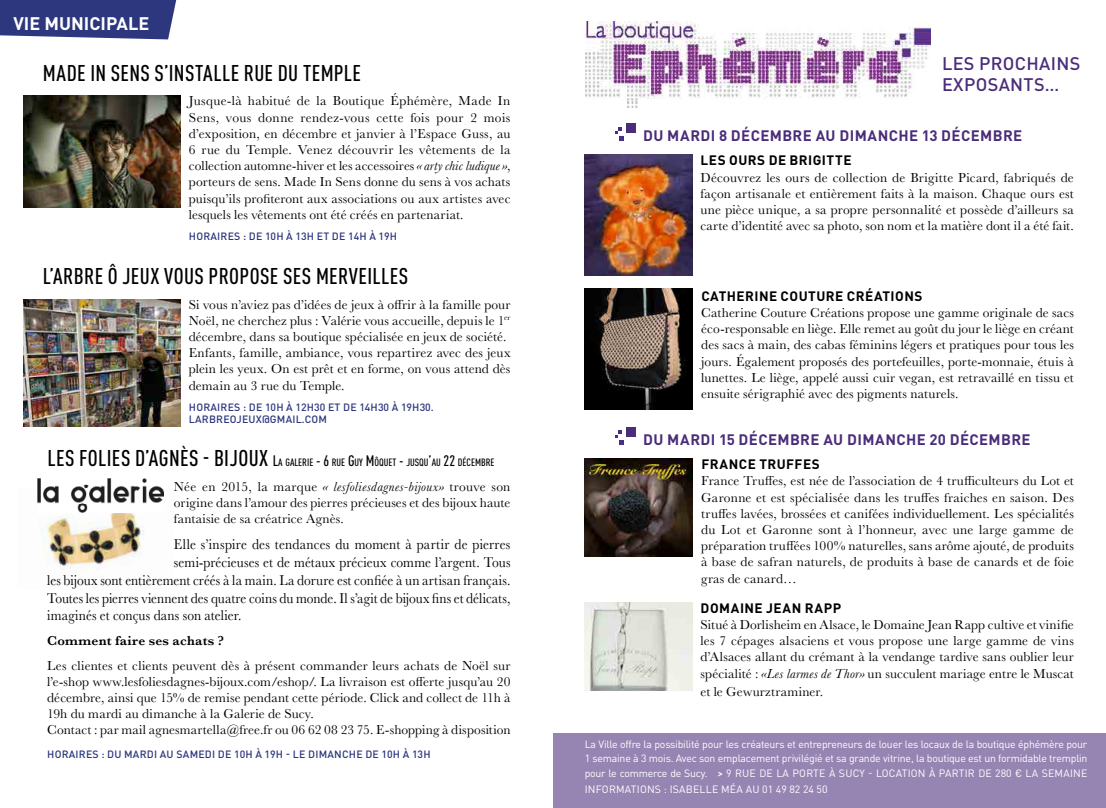
<style>
.page{position:relative;width:1106px;height:808px;background:#fff}
.page>*{position:absolute;margin:0;border:0;box-sizing:border-box;transform-origin:0 0}
.t1{font:500 condensed 22.5px "DIN Pro";letter-spacing:.015em;color:#000}
.t2{font:500 18px/21.6px "DIN Pro";letter-spacing:.02em;color:#4a2d7a}
.t3{font:700 18px "DIN Pro";color:#fff}
.t4{font:700 15px "DIN Pro";letter-spacing:.03em;color:#4a2d7a}
.t5{font:14.85px "Baskerville";letter-spacing:.005em;color:#000;scale:.91 1}
.t6{font:13.5px/16.2px "Baskerville";letter-spacing:.01em;color:#000;text-align:justify}
.t7{font:700 13.5px "DIN Pro";letter-spacing:.035em;color:#000}
.t8{font:600 13.5px "Baskerville";letter-spacing:.02em;color:#000}
.t9{font:10.5px/14.4px "DIN Pro";letter-spacing:.02em;color:#fff;text-align:justify}
.t10{font:500 10.5px/12.6px "DIN Pro";letter-spacing:.02em;color:#2c377d}
.t11{font:500 condensed 10.5px "DIN Pro";color:#000}
.s1{font-style:italic}
.s2{font-size:22.5px}
.s3{font-size:15px}
.s4{font-weight:500}
</style>
<div class="page">
<svg style="left:0;top:0;width:176px;height:39px;background:#394385"></svg>
<img style="left:24px;top:300px;width:156px;height:126px">
<img style="left:24px;top:95px;width:156px;height:112px">
<img style="left:37px;top:489px;width:127px;height:86px">
<img style="left:38px;top:478px;width:125px;height:35px">
<div style="left:553px;top:734px;width:552px;height:74px;background:#9685b2"></div>
<img style="left:585px;top:21px;width:346px;height:86px">
<img style="left:585px;top:458px;width:107px;height:98px">
<img style="left:585px;top:602px;width:107px;height:88px">
<div style="left:626px;top:124px;width:10px;height:9px;background:#4a2d7a"></div>
<svg style="left:615px;top:127px;width:9px;height:14px"></svg>
<div style="left:626px;top:428px;width:10px;height:9px;background:#4a2d7a"></div>
<svg style="left:615px;top:431px;width:9px;height:13px"></svg>
<img style="left:585px;top:155px;width:107px;height:121px">
<img style="left:585px;top:289px;width:107px;height:121px">
<h2 class="t3" style="left:14px;top:8px;width:137px">VIE MUNICIPALE</h2>
<h1 class="t1" style="left:43px;top:56px;width:320px">MADE IN SENS S’INSTALLE RUE DU TEMPLE</h1>
<p class="t6" style="left:189px;top:93px;width:323px">Jusque-là habitué de la Boutique Éphémère, Made In Sens, vous donne rendez-vous cette fois pour 2 mois d’exposition, en décembre et janvier à l’Espace Guss, au 6 rue du Temple. Venez découvrir les vêtements de la collection automne-hiver et les accessoires <span class="s1">« arty chic ludique »</span>, porteurs de sens. Made In Sens donne du sens à vos achats puisqu’ils profiteront aux associations ou aux artistes avec lesquels les vêtements ont été créés en partenariat.</p>
<p class="t10" style="left:189px;top:229px;width:210px">HORAIRES : DE 10H À 13H ET DE 14H À 19H</p>
<h1 class="t1" style="left:43px;top:259px;width:367px">L’ARBRE Ô JEUX VOUS PROPOSE SES MERVEILLES</h1>
<p class="t6" style="left:189px;top:296px;width:323px;text-align:left">Si vous n’aviez pas d’idées de jeux à offrir à la famille pour Noël, ne cherchez plus : Valérie vous accueille, depuis le 1<sup>er </sup>décembre, dans sa boutique spécialisée en jeux de société.<br>Enfants, famille, ambiance, vous repartirez avec des jeux plein les yeux. On est prêt et en forme, on vous attend dès demain au 3 rue du Temple.</p>
<p class="t10" style="left:189px;top:399px;width:246px">HORAIRES : DE 10H À 12H30 ET DE 14H30 À 19H30.<br>LARBREOJEUX@GMAIL.COM</p>
<p class="t11" style="left:47px;top:454px;width:448px"><span class="s2">LES FOLIES D’AGNÈS - BIJOUX</span> <span class="s3">L</span>A GALERIE <span class="s3">- 6</span> RUE <span class="s3">G</span>UY <span class="s3">M</span>ÔQUET <span class="s3">-</span> JUSQU<span class="s3">’</span>AU <span class="s3">22</span> DÉCEMBRE</p>
<p class="t6" style="left:174px;top:478px;width:338px">Née en 2015, la marque <span class="s1">« lesfoliesdagnes-bijoux»</span> trouve son origine dans l’amour des pierres précieuses et des bijoux haute fantaisie de sa créatrice Agnès.</p>
<p class="t5" style="left:174px;top:535px;width:371px">Elle s’inspire des tendances du moment à partir de pierres</p>
<p class="t5" style="left:174px;top:553px;width:371px">semi-précieuses et de métaux précieux comme l’argent. Tous</p>
<p class="t5" style="left:47px;top:570px;width:510px">les bijoux sont entièrement créés à la main. La dorure est confiée à un artisan français.</p>
<p class="t5" style="left:47px;top:588px;width:510px">Toutes les pierres viennent des quatre coins du monde. Il s’agit de bijoux fins et délicats,</p>
<p class="t5" style="left:47px;top:606px;width:215px">imaginés et conçus dans son atelier.</p>
<p class="t8" style="left:47px;top:631px;width:178px">Comment faire ses achats ?</p>
<p class="t6" style="left:47px;top:657px;width:465px;text-align:left">Les clientes et clients peuvent dès à présent commander leurs achats de Noël sur l’e-shop www.lesfoliesdagnes-bijoux.com/eshop/. La livraison est offerte jusqu’au 20 décembre, ainsi que 15% de remise pendant cette période. Click and collect de 11h à 19h du mardi au dimanche à la Galerie de Sucy.<br>Contact : par mail agnesmartella@free.fr ou 06 62 08 23 75. E-shopping à disposition</p>
<p class="t10" style="left:47px;top:746px;width:385px">HORAIRES : DU MARDI AU SAMEDI DE 10H À 19H - LE DIMANCHE DE 10H À 13H</p>
<h2 class="t2" style="left:942px;top:50px;width:140px">LES PROCHAINS<br>EXPOSANTS…</h2>
<p class="t4" style="left:643px;top:123px;width:381px">DU MARDI 8 DÉCEMBRE AU DIMANCHE 13 DÉCEMBRE</p>
<p class="t7" style="left:700px;top:149px;width:152px">LES OURS DE BRIGITTE</p>
<p class="t6" style="left:700px;top:169px;width:375px">Découvrez les ours de collection de Brigitte Picard, fabriqués de façon artisanale et entièrement faits à la maison. Chaque ours est une pièce unique, a sa propre personnalité et possède d’ailleurs sa carte d’identité avec sa photo, son nom et la matière dont il a été fait.</p>
<p class="t7" style="left:701px;top:285px;width:222px">CATHERINE COUTURE CRÉATIONS</p>
<p class="t6" style="left:701px;top:305px;width:374px">Catherine Couture Créations propose une gamme originale de sacs éco-responsable en liège. Elle remet au goût du jour le liège en créant des sacs à main, des cabas féminins légers et pratiques pour tous les jours. Également proposés des portefeuilles, porte-monnaie, étuis à lunettes. Le liège, appelé aussi cuir vegan, est retravaillé en tissu et ensuite sérigraphié avec des pigments naturels.</p>
<p class="t4" style="left:643px;top:427px;width:389px">DU MARDI 15 DÉCEMBRE AU DIMANCHE 20 DÉCEMBRE</p>
<p class="t7" style="left:701px;top:453px;width:120px">FRANCE TRUFFES</p>
<p class="t6" style="left:701px;top:473px;width:374px">France Truffes, est née de l’association de 4 trufficulteurs du Lot et Garonne et est spécialisée dans les truffes fraiches en saison. Des truffes lavées, brossées et canifées individuellement. Les spécialités du Lot et Garonne sont à l’honneur, avec une large gamme de préparation truffées 100% naturelles, sans arôme ajouté, de produits à base de safran naturels, de produits à base de canards et de foie gras de canard…</p>
<p class="t7" style="left:700px;top:597px;width:142px">DOMAINE JEAN RAPP</p>
<p class="t6" style="left:700px;top:617px;width:375px">Situé à Dorlisheim en Alsace, le Domaine Jean Rapp cultive et vinifie les 7 cépages alsaciens et vous propose une large gamme de vins d’Alsaces allant du crémant à la vendange tardive sans oublier leur spécialité : <span class="s1">«Les larmes de Thor»</span> un succulent mariage entre le Muscat</p>
<p class="t6" style="left:700px;top:683px;width:124px">et le Gewurztraminer.</p>
<p class="t9" style="left:584px;top:736px;width:504px">La Ville offre la possibilité pour les créateurs et entrepreneurs de louer les locaux de la boutique éphémère pour 1 semaine à 3 mois. Avec son emplacement privilégié et sa grande vitrine, la boutique est un formidable tremplin pour le commerce de Sucy. <span class="s4">&gt;</span> 9 RUE DE LA PORTE À SUCY - LOCATION À PARTIR DE 280 € LA SEMAINE</p>
<p class="t9" style="left:585px;top:780px;width:244px">INFORMATIONS : ISABELLE MÉA AU 01 49 82 24 50</p>
</div>
